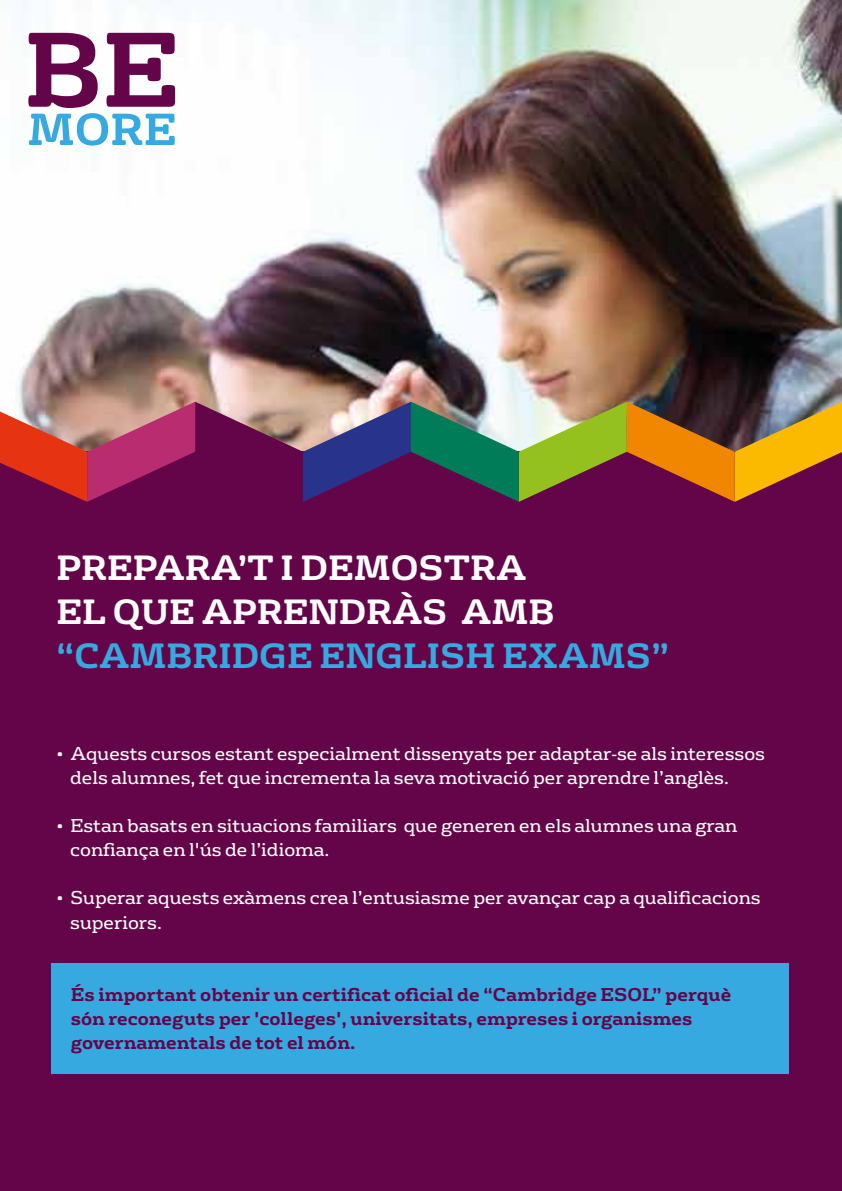
<style>
.page{position:relative;width:842px;height:1191px;background:#fff}
.page>*{position:absolute;margin:0;border:0;box-sizing:border-box;transform-origin:0 0}
.t1{font:700 34px/44px "FS Rufus";color:#fff}
.t2{font:700 34px "FS Rufus";color:#36a9e1}
.t3{font:18px/24px "FS Rufus";color:#fff}
.t4{font:700 18px/24px "FS Rufus";color:#650549}
</style>
<div class="page">
<img style="left:16px;top:0;width:826px;height:402px">
<div style="left:0;top:452px;width:842px;height:739px;background:#650549"></div>
<svg style="left:0;top:402px;width:842px;height:100px"></svg>
<svg style="left:28px;top:33px;width:147px;height:113px"></svg>
<div style="left:51px;top:963px;width:737px;height:110px;background:#36a9e1"></div>
<h1 class="t1" style="left:57px;top:543px;width:499px">PREPARA’T I DEMOSTRA<br>EL QUE APRENDRÀS AMB</h1>
<h1 class="t2" style="left:57px;top:626px;width:614px">“CAMBRIDGE ENGLISH EXAMS”</h1>
<p class="t3" style="left:70px;top:741px;width:696px;text-indent:-14px">• Aquests cursos estant especialment dissenyats per adaptar-se als interessos dels alumnes, fet que incrementa la seva motivació per aprendre l’anglès.</p>
<p class="t3" style="left:70px;top:813px;width:669px;text-indent:-14px">• Estan basats en situacions familiars que generen en els alumnes una gran confiança en l'ús de l’idioma.</p>
<p class="t3" style="left:70px;top:885px;width:692px;text-indent:-14px">• Superar aquests exàmens crea l’entusiasme per avançar cap a qualificacions superiors.</p>
<p class="t4" style="left:71px;top:980px;width:662px">És important obtenir un certificat oficial de “Cambridge ESOL” perquè són reconeguts per 'colleges', universitats, empreses i organismes governamentals de tot el món.</p>
</div>
